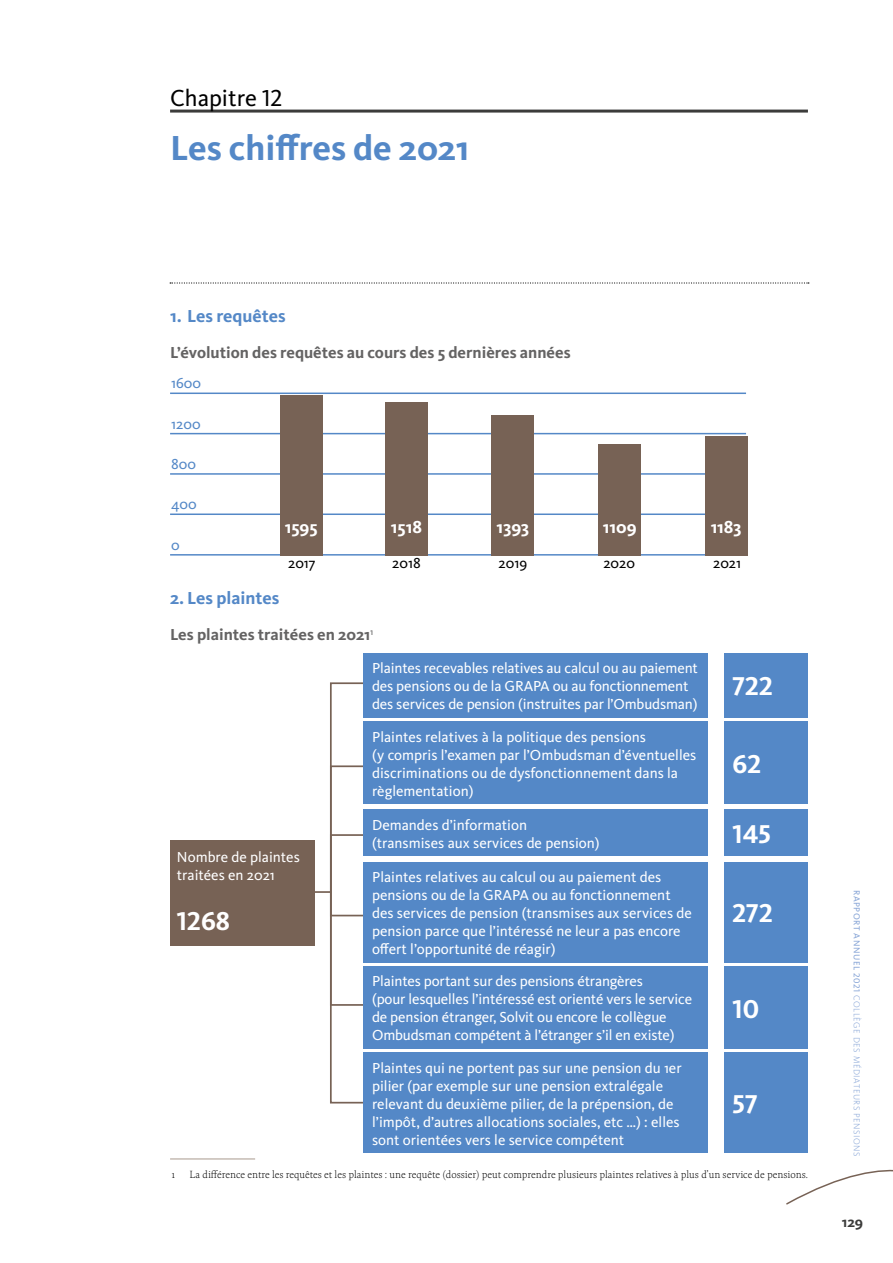
<style>
.page{position:relative;width:893px;height:1263px;background:#fff}
.page>*{position:absolute;margin:0;border:0;box-sizing:border-box;transform-origin:0 0}
.Body_Text___platte_t{font:700 36px "Kievit Pro";color:#5488c7}
.t1{font:700 26.7px "Kievit Pro";color:#fff}
.t2{font:24px "Kievit Pro";color:#000}
.tussentitel_1_1_blau{font:700 18px "Kievit Pro";letter-spacing:-.005em;color:#5488c7}
.t3{font:700 18px "Kievit Pro";color:#fff}
.dossiertitel{font:700 16.5px "Kievit Pro";color:#646363}
.Body_Text___platte_t-2{font:15px/18px "Kievit Pro";color:#fff}
.t4{font:15px "Kievit Pro";color:#000}
.t5{font:15px "Kievit Pro";color:#5488c7}
.t6{font:700 15px "Kievit Pro";color:#3c3c3b}
.Voetnoot{font:300 10.5px "Kievit Serif";color:#000}
.t7{font:300 9px "Kievit Pro";letter-spacing:.06em;color:#86a4d6}
.s1{font-weight:400}
</style>
<div class="page">
<svg style="left:786px;top:1169px;width:107px;height:36px"></svg>
<hr style="left:170px;top:1158px;width:85px;height:1px;background:#a8998e">
<div style="left:330px;top:682px;width:42px;height:421px;border:2px solid #776255"></div>
<hr style="left:170px;top:110px;width:638px;height:3px;background:#3c3c3b">
<hr style="left:170px;top:392px;width:576px;height:2px;background:#5488c7">
<hr style="left:170px;top:433px;width:576px;height:1px;background:#5488c7">
<hr style="left:170px;top:473px;width:576px;height:2px;background:#5488c7">
<hr style="left:170px;top:513px;width:576px;height:2px;background:#5488c7">
<hr style="left:170px;top:554px;width:577px;height:2px;background:#5488c7">
<div style="left:705px;top:436px;width:42px;height:120px;background:#776255"></div>
<div style="left:280px;top:395px;width:42px;height:161px;background:#776255"></div>
<div style="left:385px;top:403px;width:43px;height:153px;background:#776255"></div>
<div style="left:492px;top:415px;width:42px;height:141px;background:#776255"></div>
<div style="left:598px;top:444px;width:42px;height:112px;background:#776255"></div>
<hr style="left:302px;top:891px;width:28px;height:2px;background:#776255">
<div style="left:170px;top:840px;width:145px;height:105px;background:#776255"></div>
<svg style="left:170px;top:282px;width:639px;height:2px"></svg>
<div style="left:330px;top:765px;width:42px;height:241px;border:2px solid #776255"></div>
<div style="left:330px;top:834px;width:42px;height:82px;border:2px solid #776255"></div>
<div style="left:364px;top:653px;width:344px;height:64px;background:#5488c7"></div>
<div style="left:364px;top:722px;width:344px;height:82px;background:#5488c7"></div>
<div style="left:364px;top:810px;width:344px;height:46px;background:#5488c7"></div>
<div style="left:364px;top:862px;width:344px;height:100px;background:#5488c7"></div>
<div style="left:364px;top:966px;width:344px;height:83px;background:#5488c7"></div>
<div style="left:364px;top:1053px;width:344px;height:100px;background:#5488c7"></div>
<div style="left:724px;top:653px;width:84px;height:64px;background:#5488c7"></div>
<div style="left:724px;top:722px;width:84px;height:82px;background:#5488c7"></div>
<div style="left:724px;top:810px;width:84px;height:46px;background:#5488c7"></div>
<div style="left:724px;top:862px;width:84px;height:100px;background:#5488c7"></div>
<div style="left:724px;top:966px;width:84px;height:83px;background:#5488c7"></div>
<div style="left:724px;top:1053px;width:84px;height:100px;background:#5488c7"></div>
<p class="t2" style="left:170px;top:84px;width:114px">Chapitre 12</p>
<p class="Body_Text___platte_t" style="left:170px;top:127px;width:301px">Les chiffres de 2021</p>
<p class="tussentitel_1_1_blau" style="left:170px;top:306px;width:117px">1. Les requêtes</p>
<p class="dossiertitel" style="left:170px;top:343px;width:402px">L’évolution des requêtes au cours des 5 dernières années</p>
<p class="t5" style="left:171px;top:374px;width:31px">1600</p>
<p class="t5" style="left:171px;top:414px;width:31px">1200</p>
<p class="t5" style="left:171px;top:455px;width:26px">800</p>
<p class="t5" style="left:171px;top:495px;width:27px">400</p>
<p class="t5" style="left:171px;top:535px;width:10px">0</p>
<p class="t3" style="left:285px;top:516px;width:34px">1595</p>
<p class="t4" style="left:288px;top:554px;width:29px">2017</p>
<p class="tussentitel_1_1_blau" style="left:170px;top:588px;width:111px">2. Les plaintes</p>
<p class="dossiertitel" style="left:170px;top:625px;width:205px">Les plaintes traitées en 2021<sup>1</sup></p>
<p class="t3" style="left:391px;top:516px;width:33px">1518</p>
<p class="t4" style="left:392px;top:554px;width:30px">2018</p>
<p class="t3" style="left:496px;top:516px;width:34px">1393</p>
<p class="t4" style="left:498px;top:554px;width:30px">2019</p>
<p class="t3" style="left:603px;top:516px;width:35px">1109</p>
<p class="t4" style="left:603px;top:554px;width:33px">2020</p>
<p class="Body_Text___platte_t-2" style="left:177px;top:848px;width:124px">Nombre de plaintes traitées en 2021</p>
<p class="t1" style="left:177px;top:905px;width:55px">1268</p>
<p class="Body_Text___platte_t-2" style="left:372px;top:659px;width:327px">Plaintes recevables relatives au calcul ou au paiement des pensions ou de la GRAPA ou au fonctionnement des services de pension (instruites par l’Ombudsman)</p>
<p class="Body_Text___platte_t-2" style="left:372px;top:727px;width:326px">Plaintes relatives à la politique des pensions<br>(y compris l’examen par l’Ombudsman d’éventuelles discriminations ou de dysfonctionnement dans la règlementation)</p>
<p class="Body_Text___platte_t-2" style="left:372px;top:815px;width:229px">Demandes d’information (transmises aux services de pension)</p>
<p class="Body_Text___platte_t-2" style="left:372px;top:868px;width:321px">Plaintes relatives au calcul ou au paiement des pensions ou de la GRAPA ou au fonctionnement des services de pension (transmises aux services de pension parce que l’intéressé ne leur a pas encore offert l’opportunité de réagir)</p>
<p class="Body_Text___platte_t-2" style="left:372px;top:972px;width:322px">Plaintes portant sur des pensions étrangères<br>(pour lesquelles l’intéressé est orienté vers le service de pension étranger, Solvit ou encore le collègue Ombudsman compétent à l’étranger s’il en existe)</p>
<p class="Body_Text___platte_t-2" style="left:372px;top:1058px;width:311px">Plaintes qui ne portent pas sur une pension du 1er pilier (par exemple sur une pension extralégale relevant du deuxième pilier, de la prépension, de l’impôt, d’autres allocations sociales, etc …) : elles sont orientées vers le service compétent</p>
<p class="t3" style="left:711px;top:516px;width:32px">1183</p>
<p class="t4" style="left:713px;top:554px;width:29px">2021</p>
<p class="t1" style="left:732px;top:670px;width:42px">722</p>
<p class="t1" style="left:732px;top:748px;width:30px">62</p>
<p class="t1" style="left:732px;top:818px;width:40px">145</p>
<p class="t1" style="left:732px;top:897px;width:42px">272</p>
<p class="t1" style="left:732px;top:993px;width:28px">10</p>
<p class="t1" style="left:732px;top:1088px;width:27px">57</p>
<p class="Voetnoot" style="left:172px;top:1167px;width:5px">1</p>
<p class="Voetnoot" style="left:190px;top:1167px;width:620px">La différence entre les requêtes et les plaintes : une requête (dossier) peut comprendre plusieurs plaintes relatives à plus d’un service de pensions.</p>
<p class="t7" style="left:862px;top:890px;width:268px;rotate:90deg"><span class="s1">RAPPORT ANNUEL 2021</span> COLLÈGE DES MÉDIATEURS PENSIONS</p>
<p class="t6" style="left:842px;top:1213px;width:23px">129</p>
</div>
